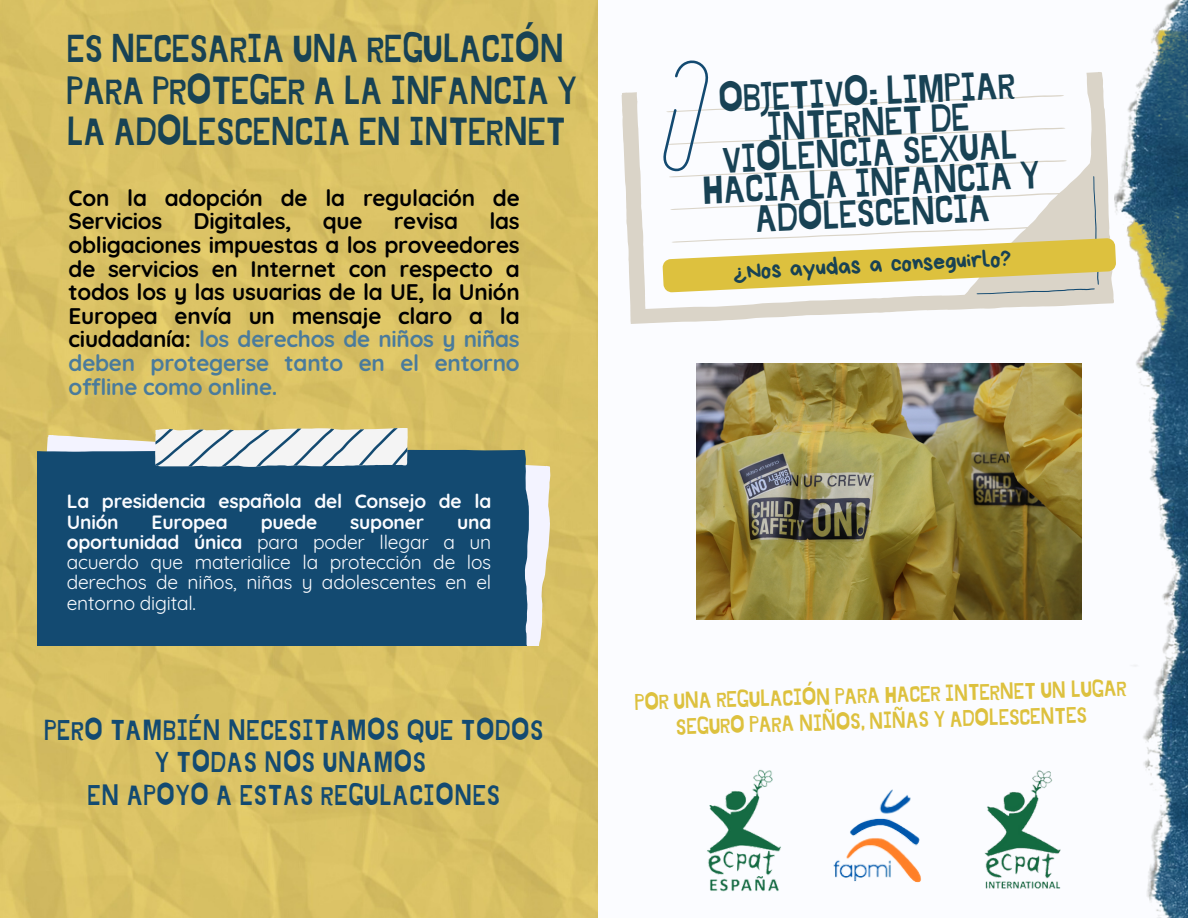
<style>
.page{position:relative;width:1188px;height:918px;background:#fbfcff}
.page>*{position:absolute;margin:0;border:0;box-sizing:border-box;transform-origin:0 0}
.t1{font:38.85px/41.7px "Jingleberry";letter-spacing:-.01em;color:#184254}
.t2{font:38.7px/30.5px "Jingleberry";color:#184254;text-align:center}
.t3{font:28.5px/32.7px "Jingleberry";letter-spacing:.015em;color:#134a71;text-align:center}
.t4{font:24px "Bryndan Write";color:#184254}
.t5{font:700 22.5px/23.7px "Quicksand";letter-spacing:-.01em;color:#000}
.t6{font:22.5px/25.8px "Jingleberry";color:#ddc13e;text-align:center}
.t7{font:19.2px/20.2px "Quicksand";letter-spacing:-.01em;color:#fbfcff;text-align:justify}
.t8{font:700 19.2px/20.2px "Quicksand";letter-spacing:-.01em;color:#fbfcff}
.s1{color:#4a7b9c}
.s2{font-weight:700}
</style>
<div class="page">
<img style="left:1114px;top:0;width:74px;height:918px">
<img style="left:0;top:0;width:598px;height:918px">
<svg style="left:38px;top:435px;width:512px;height:211px;fill:#f3f3ff"></svg>
<div style="left:38px;top:450px;width:491px;height:196px;background:#134a71"></div>
<div style="left:38px;top:578px;width:490px;height:68px;background:#134a71"></div>
<svg style="left:155px;top:428px;width:253px;height:39px"></svg>
<svg style="left:621px;top:72px;width:493px;height:252px"></svg>
<svg style="left:636px;top:72px;width:462px;height:238px"></svg>
<svg style="left:658px;top:60px;width:441px;height:248px"></svg>
<svg style="left:662px;top:238px;width:454px;height:55px"></svg>
<img style="left:984px;top:770px;width:77px;height:119px">
<img style="left:833px;top:789px;width:88px;height:93px">
<img style="left:707px;top:769px;width:74px;height:123px">
<img style="left:697px;top:363px;width:384px;height:257px">
<p class="t1" style="left:67px;top:29px;width:512px">ES NECESARIA UNA REGULACIÓN<br>PARA PROTEGER A LA INFANCIA Y<br>LA ADOLESCENCIA EN INTERNET</p>
<p class="t5" style="left:69px;top:185px;width:453px">Con la adopción de la regulación de<br>Servicios</p>
<p class="t5" style="left:69px;top:209px;width:453px;text-align:justify;text-indent:421px">las obligaciones impuestas a los proveedores de servicios en Internet con respecto a todos los y las usuarias de la UE, la Unión Europea envía un mensaje claro a la ciudadanía: <span class="s1">los derechos de niños y niñas deben protegerse tanto en el entorno offline como online.</span></p>
<p class="t5" style="left:194px;top:209px;width:100px">Digitales,</p>
<p class="t5" style="left:323px;top:209px;width:41px">que</p>
<p class="t5" style="left:394px;top:209px;width:66px">revisa</p>
<p class="t8" style="left:67px;top:491px;width:426px">La presidencia española del Consejo de la<br>Unión</p>
<p class="t8" style="left:152px;top:511px;width:78px">Europea</p>
<p class="t8" style="left:261px;top:511px;width:58px">puede</p>
<p class="t8" style="left:350px;top:511px;width:75px">suponer</p>
<p class="t7" style="left:67px;top:511px;width:426px;text-indent:390px"><span class="s2">una oportunidad única</span> para poder llegar a un acuerdo que materialice la protección de los derechos de niños, niñas y adolescentes en el entorno digital.</p>
<p class="t3" style="left:44px;top:715px;width:501px">PERO TAMBIÉN NECESITAMOS QUE TODOS<br>Y TODAS NOS UNAMOS</p>
<p class="t3" style="left:88px;top:780px;width:414px">EN APOYO A ESTAS REGULACIONES</p>
<p class="t2" style="left:697px;top:87px;width:339px;rotate:-3deg">OBJETIVO: LIMPIAR<br>INTERNET DE<br>VIOLENCIA SEXUAL<br>HACIA LA INFANCIA Y<br>ADOLESCENCIA</p>
<p class="t4" style="left:732px;top:260px;width:280px;rotate:-3deg">¿Nos ayudas a conseguirlo?</p>
<p class="t6" style="left:635px;top:692px;width:494px;rotate:-2deg">POR UNA REGULACIÓN PARA HACER INTERNET UN LUGAR<br>SEGURO PARA NIÑOS, NIÑAS Y ADOLESCENTES</p>
</div>
